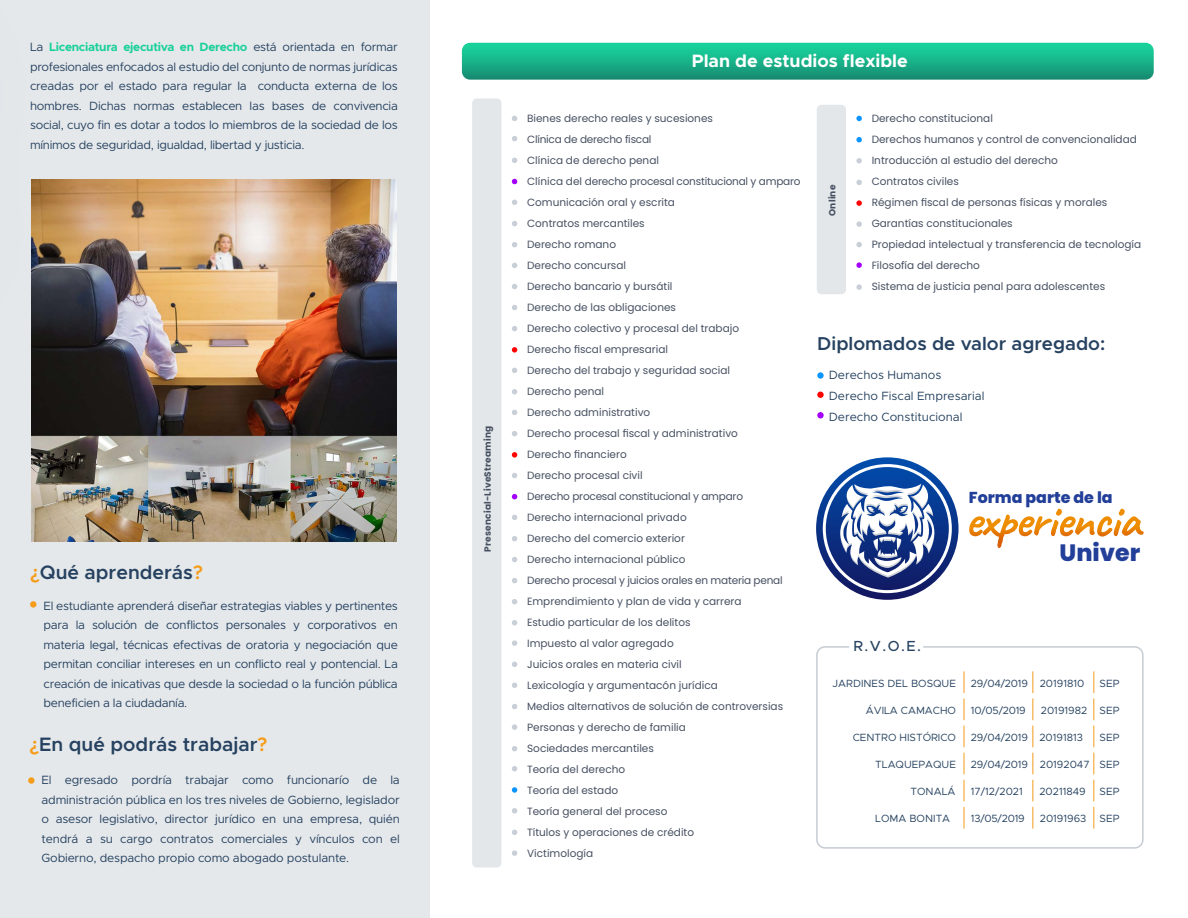
<style>
.page{position:relative;width:1188px;height:918px;background:#fff}
.page>*{position:absolute;margin:0;border:0;box-sizing:border-box;transform-origin:0 0}
.t1{font:800 23.55px "Poppins";color:#223f99}
.t2{font:600 19.5px "Metropolis";color:#264260}
.t3{font:600 18.75px "Metropolis";color:#264260}
.t4{font:700 18px "Metropolis";color:#fff}
.t5{font:800 15.75px "Poppins";color:#223f99}
.t6{font:500 14.7px "Metropolis";color:#264260}
.t7{font:12px/19.5px "Metropolis";letter-spacing:-.015em;color:#264260;text-align:justify}
.t8{font:10.5px/21px "Poppins";color:#465061}
.t9{font:10.5px "Metropolis";color:#264260}
.t10{font:700 9px "Poppins";letter-spacing:.025em;color:#465061}
.s1{font-weight:700;color:#18d09a}
.s2{color:#f59d1b}
</style>
<div class="page">
<svg style="left:462px;top:43px;width:692px;height:37px;background:#1ab289"></svg>
<div style="left:0;top:0;width:430px;height:918px;background:#e5e8eb"></div>
<div style="left:28px;top:777px;width:7px;height:7px;background:#f59d1b;border-radius:50%"></div>
<div style="left:30px;top:601px;width:6px;height:7px;background:#f59d1b;border-radius:50%"></div>
<img style="left:31px;top:180px;width:366px;height:361px">
<svg style="left:817px;top:372px;width:7px;height:7px"></svg>
<div style="left:817px;top:392px;width:7px;height:6px;background:#ff0303;border-radius:50%"></div>
<div style="left:817px;top:412px;width:7px;height:6px;background:#a400ff;border-radius:50%"></div>
<div style="left:816px;top:646px;width:328px;height:203px;border:2px solid #c5ccd3;border-radius:8px"></div>
<svg style="left:1032px;top:726px;width:1px;height:21px"></svg>
<svg style="left:1093px;top:726px;width:1px;height:21px"></svg>
<svg style="left:964px;top:726px;width:1px;height:21px"></svg>
<svg style="left:1032px;top:753px;width:1px;height:21px"></svg>
<svg style="left:1093px;top:753px;width:1px;height:21px"></svg>
<svg style="left:964px;top:753px;width:1px;height:21px"></svg>
<svg style="left:1032px;top:672px;width:1px;height:21px"></svg>
<svg style="left:1093px;top:672px;width:1px;height:21px"></svg>
<svg style="left:964px;top:672px;width:1px;height:21px"></svg>
<svg style="left:1032px;top:699px;width:1px;height:21px"></svg>
<svg style="left:1093px;top:699px;width:1px;height:21px"></svg>
<svg style="left:964px;top:699px;width:1px;height:21px"></svg>
<svg style="left:1032px;top:780px;width:1px;height:21px"></svg>
<svg style="left:1093px;top:780px;width:1px;height:21px"></svg>
<svg style="left:964px;top:780px;width:1px;height:21px"></svg>
<svg style="left:1032px;top:807px;width:1px;height:21px"></svg>
<svg style="left:1093px;top:807px;width:1px;height:21px"></svg>
<svg style="left:964px;top:807px;width:1px;height:21px"></svg>
<svg style="left:983px;top:509px;width:142px;height:39px"></svg>
<svg style="left:816px;top:457px;width:143px;height:143px"></svg>
<svg style="left:823px;top:464px;width:129px;height:129px"></svg>
<div style="left:817px;top:105px;width:29px;height:189px;background:#e3e7ea;border-radius:5px"></div>
<svg style="left:856px;top:116px;width:6px;height:5px"></svg>
<svg style="left:856px;top:137px;width:6px;height:5px"></svg>
<svg style="left:856px;top:158px;width:6px;height:6px"></svg>
<svg style="left:856px;top:180px;width:6px;height:5px"></svg>
<svg style="left:856px;top:200px;width:6px;height:6px"></svg>
<svg style="left:856px;top:221px;width:6px;height:6px"></svg>
<svg style="left:856px;top:242px;width:6px;height:5px"></svg>
<svg style="left:856px;top:262px;width:6px;height:6px"></svg>
<svg style="left:856px;top:284px;width:6px;height:6px"></svg>
<div style="left:472px;top:98px;width:29px;height:770px;background:#e3e7ea;border-radius:5px"></div>
<svg style="left:512px;top:116px;width:5px;height:5px"></svg>
<svg style="left:512px;top:136px;width:5px;height:5px"></svg>
<svg style="left:512px;top:158px;width:5px;height:5px"></svg>
<svg style="left:512px;top:179px;width:5px;height:5px"></svg>
<svg style="left:512px;top:200px;width:5px;height:5px"></svg>
<svg style="left:512px;top:221px;width:5px;height:5px"></svg>
<svg style="left:512px;top:242px;width:5px;height:5px"></svg>
<svg style="left:512px;top:263px;width:5px;height:5px"></svg>
<svg style="left:512px;top:284px;width:5px;height:5px"></svg>
<svg style="left:512px;top:305px;width:5px;height:5px"></svg>
<svg style="left:512px;top:326px;width:5px;height:5px"></svg>
<svg style="left:512px;top:347px;width:5px;height:6px"></svg>
<svg style="left:512px;top:368px;width:5px;height:5px"></svg>
<svg style="left:512px;top:389px;width:5px;height:6px"></svg>
<svg style="left:512px;top:410px;width:5px;height:5px"></svg>
<svg style="left:512px;top:431px;width:5px;height:5px"></svg>
<svg style="left:512px;top:452px;width:5px;height:6px"></svg>
<svg style="left:512px;top:473px;width:5px;height:5px"></svg>
<svg style="left:512px;top:494px;width:5px;height:5px"></svg>
<svg style="left:512px;top:515px;width:5px;height:5px"></svg>
<svg style="left:512px;top:536px;width:5px;height:5px"></svg>
<svg style="left:512px;top:557px;width:5px;height:5px"></svg>
<svg style="left:512px;top:578px;width:5px;height:5px"></svg>
<svg style="left:512px;top:599px;width:5px;height:5px"></svg>
<svg style="left:512px;top:620px;width:5px;height:6px"></svg>
<svg style="left:512px;top:640px;width:5px;height:6px"></svg>
<svg style="left:512px;top:662px;width:5px;height:5px"></svg>
<svg style="left:512px;top:683px;width:5px;height:5px"></svg>
<svg style="left:512px;top:704px;width:5px;height:5px"></svg>
<svg style="left:512px;top:724px;width:5px;height:6px"></svg>
<svg style="left:512px;top:746px;width:5px;height:5px"></svg>
<svg style="left:512px;top:766px;width:5px;height:5px"></svg>
<svg style="left:512px;top:787px;width:5px;height:6px"></svg>
<svg style="left:512px;top:808px;width:5px;height:6px"></svg>
<svg style="left:512px;top:830px;width:5px;height:5px"></svg>
<svg style="left:512px;top:850px;width:5px;height:6px"></svg>
<p class="t7" style="left:30px;top:37px;width:369px">La <span class="s1">Licenciatura ejecutiva en Derecho</span> está orientada en formar profesionales enfocados al estudio del conjunto de normas jurídicas creadas por el estado para regular la conducta externa de los hombres. Dichas normas establecen las bases de convivencia social, cuyo fin es dotar a todos lo miembros de la sociedad de los mínimos de seguridad, igualdad, libertad y justicia.</p>
<h2 class="t2" style="left:30px;top:560px;width:174px"><span class="s2">¿</span>Qué aprenderás<span class="s2">?</span></h2>
<p class="t7" style="left:43px;top:596px;width:356px">El estudiante aprenderá diseñar estrategias viables y pertinentes para la solución de conflictos personales y corporativos en materia legal, técnicas efectivas de oratoria y negociación que permitan conciliar intereses en un conflicto real y pontencial. La creación de inicativas que desde la sociedad o la función pública beneficien a la ciudadanía.</p>
<h2 class="t2" style="left:29px;top:732px;width:239px"><span class="s2">¿</span>En qué podrás trabajar<span class="s2">?</span></h2>
<p class="t7" style="left:41px;top:770px;width:360px">El egresado pordría trabajar como funcionarío de la administración pública en los tres niveles de Gobierno, legislador o asesor legislativo, director jurídico en una empresa, quién tendrá a su cargo contratos comerciales y vínculos con el Gobierno, despacho propio como abogado postulante.</p>
<p class="t10" style="left:482px;top:552px;width:128px;rotate:-90deg">Presencial-LiveStreaming</p>
<h3 class="t4" style="left:692px;top:49px;width:218px">Plan de estudios flexible</h3>
<p class="t8" style="left:527px;top:108px;width:275px">Bienes derecho reales y sucesiones<br>Clínica de derecho fiscal<br>Clínica de derecho penal<br>Clínica del derecho procesal constitucional y amparo<br>Comunicación oral y escrita<br>Contratos mercantiles<br>Derecho romano<br>Derecho concursal<br>Derecho bancario y bursátil<br>Derecho de las obligaciones<br>Derecho colectivo y procesal del trabajo<br>Derecho fiscal empresarial<br>Derecho del trabajo y seguridad social<br>Derecho penal<br>Derecho administrativo<br>Derecho procesal fiscal y administrativo<br>Derecho financiero<br>Derecho procesal civil<br>Derecho procesal constitucional y amparo<br>Derecho internacional privado<br>Derecho del comercio exterior<br>Derecho internacional público<br>Derecho procesal y juicios orales en materia penal<br>Emprendimiento y plan de vida y carrera<br>Estudio particular de los delitos<br>Impuesto al valor agregado<br>Juicios orales en materia civil<br>Lexicología y argumentacón jurídica<br>Medios alternativos de solución de controversias<br>Personas y derecho de familia<br>Sociedades mercantiles<br>Teoría del derecho<br>Teoría del estado<br>Teoría general del proceso<br>Títulos y operaciones de crédito<br>Victimología</p>
<p class="t10" style="left:827px;top:216px;width:33px;rotate:-90deg">Online</p>
<p class="t8" style="left:872px;top:108px;width:271px">Derecho constitucional<br>Derechos humanos y control de convencionalidad Introducción al estudio del derecho<br>Contratos civiles<br>Régimen fiscal de personas físicas y morales Garantías constitucionales<br>Propiedad intelectual y transferencia de tecnología Filosofía del derecho<br>Sistema de justicia penal para adolescentes</p>
<h3 class="t3" style="left:817px;top:332px;width:290px">Diplomados de valor agregado:</h3>
<p class="t7" style="left:829px;top:364px;width:157px;line-height:21px;text-align:left">Derechos Humanos<br>Derecho Fiscal Empresarial<br>Derecho Constitucional</p>
<h3 class="t6" style="left:853px;top:637px;width:69px">R.V.O.E.</h3>
<h3 class="t5" style="left:969px;top:488px;width:145px">Forma parte de la</h3>
<h1 class="t1" style="left:1060px;top:539px;width:82px">Univer</h1>
<p class="t9" style="left:833px;top:677px;width:125px">JARDINES DEL BOSQUE</p>
<p class="t9" style="left:971px;top:677px;width:115px">29/04/2019 20191810</p>
<p class="t9" style="left:1100px;top:677px;width:21px">SEP</p>
<p class="t9" style="left:866px;top:704px;width:92px">ÁVILA CAMACHO</p>
<p class="t9" style="left:971px;top:704px;width:56px">10/05/2019</p>
<p class="t9" style="left:1041px;top:704px;width:80px">20191982 SEP</p>
<p class="t9" style="left:853px;top:731px;width:105px">CENTRO HISTÓRICO</p>
<p class="t9" style="left:971px;top:731px;width:114px">29/04/2019 20191813</p>
<p class="t9" style="left:1100px;top:731px;width:21px">SEP</p>
<p class="t9" style="left:875px;top:758px;width:82px">TLAQUEPAQUE</p>
<p class="t9" style="left:971px;top:758px;width:150px">29/04/2019 20192047 SEP</p>
<p class="t9" style="left:911px;top:785px;width:46px">TONALÁ</p>
<p class="t9" style="left:971px;top:785px;width:53px">17/12/2021</p>
<p class="t9" style="left:1039px;top:785px;width:48px">20211849</p>
<p class="t9" style="left:1100px;top:785px;width:21px">SEP</p>
<p class="t9" style="left:875px;top:812px;width:76px">LOMA BONITA</p>
<p class="t9" style="left:971px;top:812px;width:55px">13/05/2019</p>
<p class="t9" style="left:1040px;top:812px;width:48px">20191963</p>
<p class="t9" style="left:1100px;top:812px;width:21px">SEP</p>
</div>
